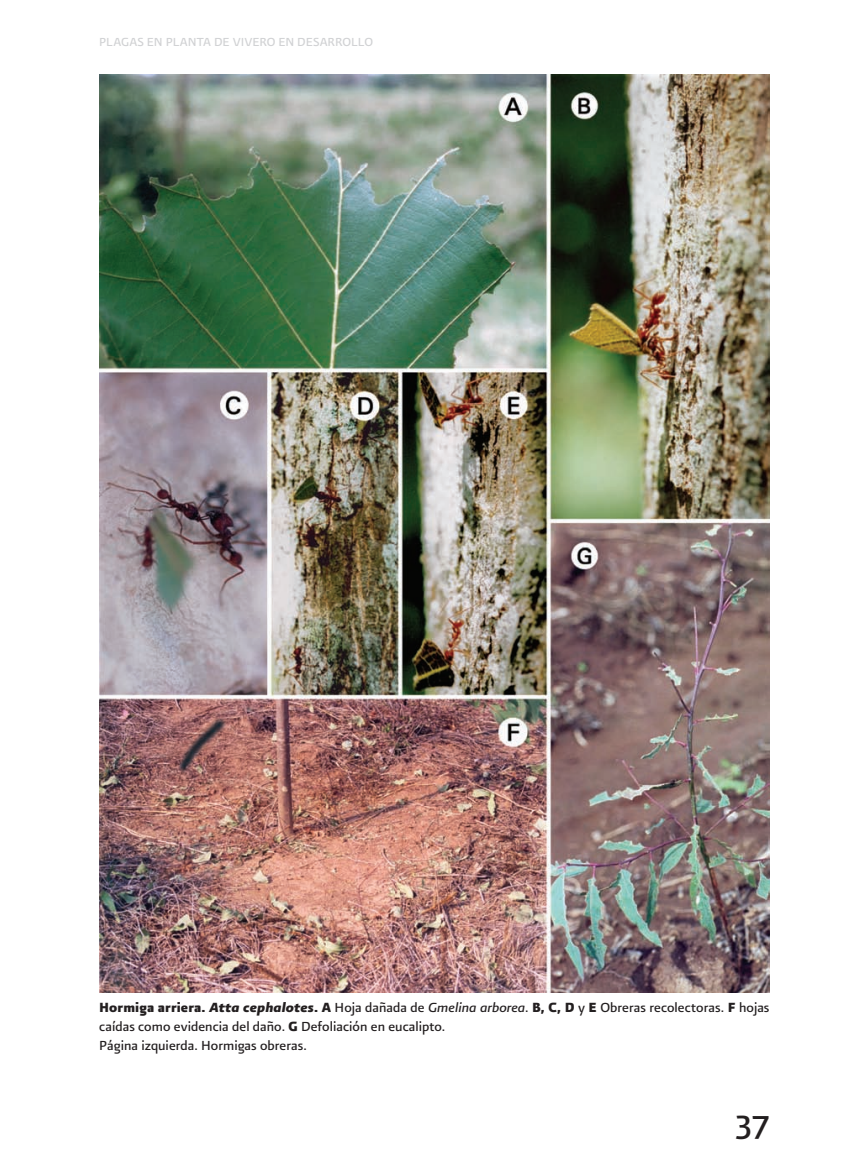
<style>
.page{position:relative;width:844px;height:1166px;background:#fff}
.page>*{position:absolute;margin:0;border:0;box-sizing:border-box;transform-origin:0 0}
.t1{font:40.25px "Presidencia Base CC";color:#231f20}
.t2{font:15.75px/18.9px "Presidencia Base";letter-spacing:.005em;color:#231f20}
.t3{font:14px "Presidencia Base";letter-spacing:.005em;color:#d1d2d4}
.s1{font-family:"Presidencia Fuerte"}
.s2{font-family:"Presidencia Fuerte CC";font-style:italic}
.s3{font-style:italic}
</style>
<div class="page">
<img style="left:99px;top:74px;width:670px;height:918px">
<p class="t3" style="left:99px;top:34px;width:275px">PLAGAS EN PLANTA DE VIVERO EN DESARROLLO</p>
<p class="t2" style="left:99px;top:998px;width:671px"><span class="s1">Hormiga arriera.</span> <span class="s2">Atta cephalotes</span><span class="s1">. A</span> Hoja dañada de <span class="s3">Gmelina arborea</span>. <span class="s1">B, C, D</span> y <span class="s1">E</span> Obreras recolectoras. <span class="s1">F</span> hojas caídas como evidencia del daño. <span class="s1">G</span> Defoliación en eucalipto.<br>Página izquierda. Hormigas obreras.</p>
<h1 class="t1" style="left:735px;top:1097px;width:35px">37</h1>
</div>
